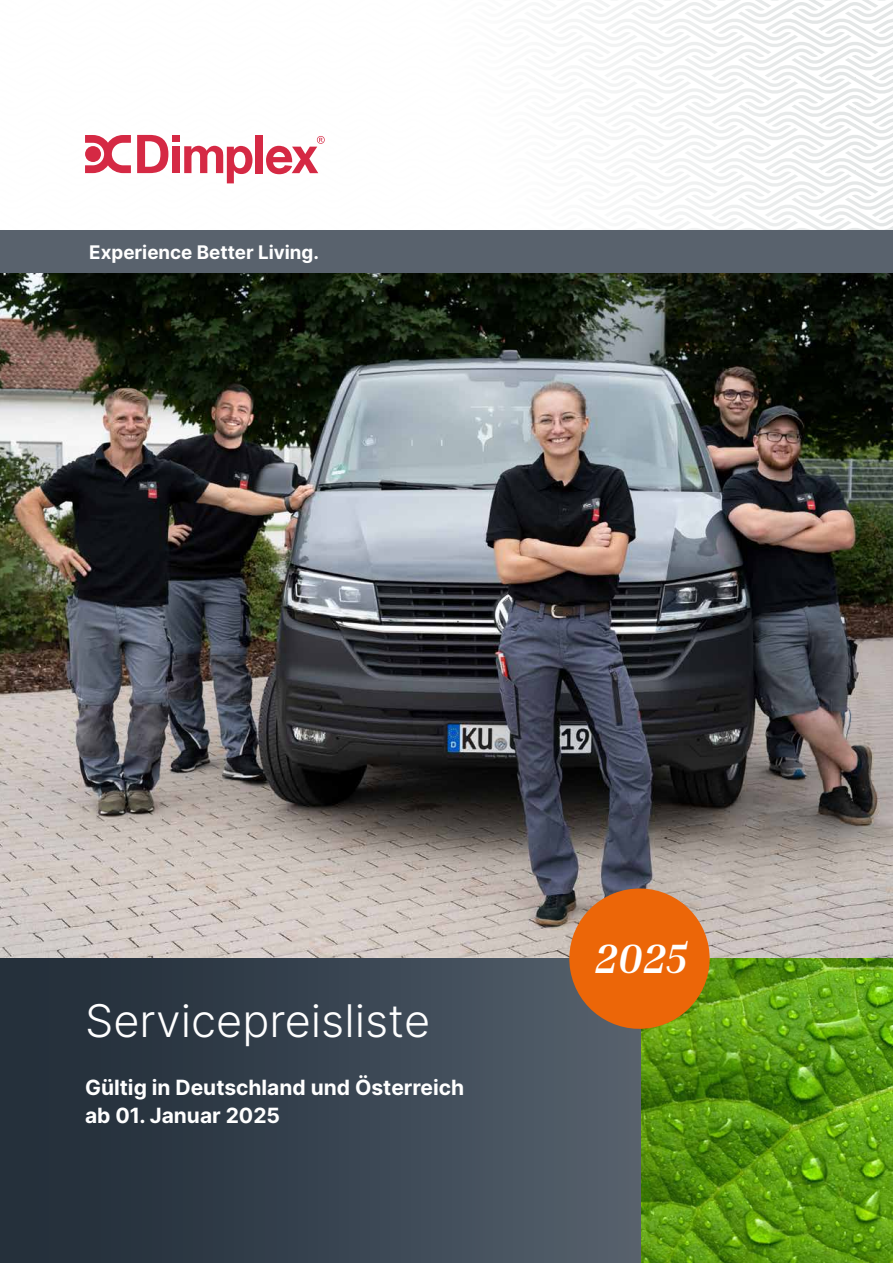
<style>
.page{position:relative;width:893px;height:1263px;background:#fff}
.page>*{position:absolute;margin:0;border:0;box-sizing:border-box;transform-origin:0 0}
.t1{font:300 45px "Inter";color:#fff}
.t2{font:italic 700 42px "Inria Serif";color:#fff}
.t3{font:700 21px/28.8px "Inter";color:#fff}
.t4{font:700 18.75px "Inter";color:#fff}
</style>
<div class="page">
<svg style="left:85px;top:0;width:808px;height:230px"></svg>
<div style="left:0;top:958px;width:641px;height:305px;background:linear-gradient(to right,#1e2a35,#54606c)"></div>
<div style="left:0;top:230px;width:893px;height:44px;background:#59626d"></div>
<img style="left:641px;top:958px;width:252px;height:305px">
<img style="left:0;top:274px;width:893px;height:684px">
<svg style="left:85px;top:135px;width:46px;height:38px"></svg>
<svg style="left:137px;top:135px;width:31px;height:38px"></svg>
<div style="left:173px;top:135px;width:7px;height:6px;background:#d52944"></div>
<div style="left:173px;top:146px;width:7px;height:27px;background:#d52944"></div>
<div style="left:256px;top:135px;width:7px;height:38px;background:#d52944"></div>
<svg style="left:184px;top:146px;width:68px;height:37px"></svg>
<svg style="left:266px;top:136px;width:59px;height:38px"></svg>
<svg style="left:564px;top:883px;width:151px;height:151px;background:#c97328"></svg>
<p class="t4" style="left:89px;top:239px;width:231px">Experience Better Living.</p>
<h1 class="t1" style="left:85px;top:988px;width:347px">Servicepreisliste</h1>
<p class="t3" style="left:85px;top:1072px;width:381px">Gültig in Deutschland und Österreich ab 01. Januar 2025</p>
<h2 class="t2" style="left:595px;top:932px;width:94px">2025</h2>
</div>
